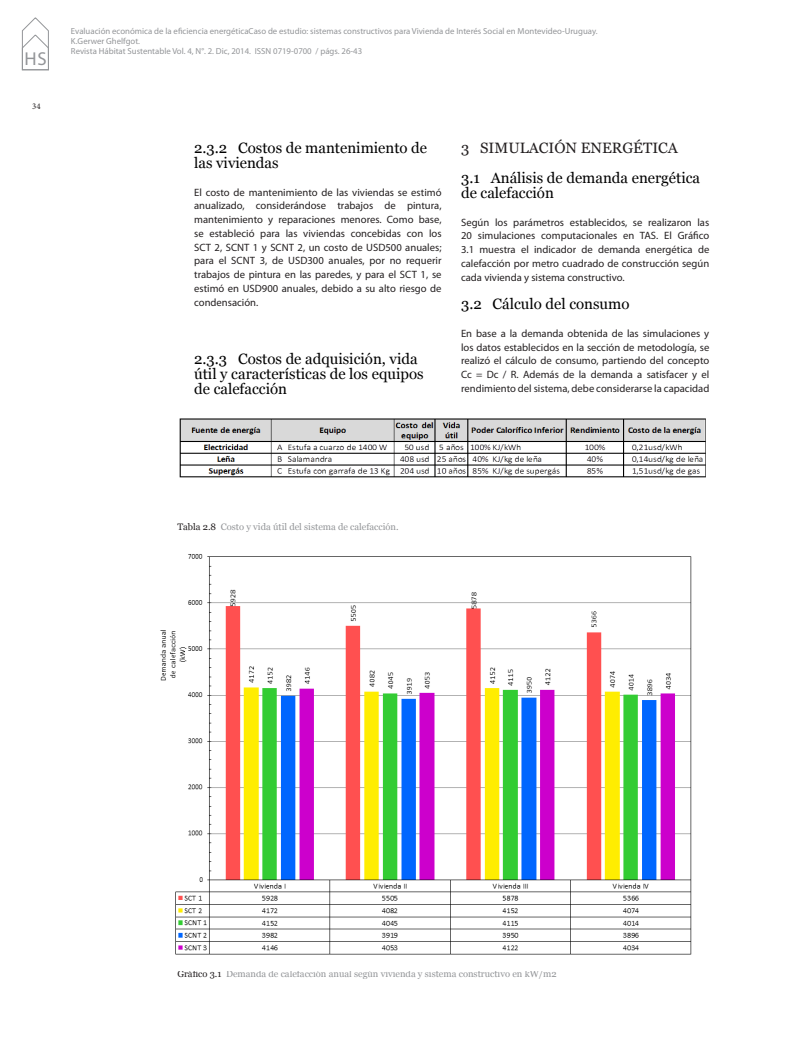
<style>
.page{position:relative;width:798px;height:1063px;background:#fff}
.page>*{position:absolute;margin:0;border:0;box-sizing:border-box;transform-origin:0 0}
.t1{font:18.75px "Myriad Pro";color:#939598}
.SUBSUBTITULO{font:15px/15px "Georgia";color:#000}
.SUBTITULOS{font:15px "Georgia";color:#231f20}
.TEXTOSNEGROS{font:10.62px/13.8px "Myriad Pro";color:#231f20;text-align:justify}
.PIEDEPAGINA{font:9.38px "Georgia";color:#939598}
.t2{font:8.75px/10px "Myriad Pro";color:#939598}
.t3{font:8.75px "Minion Pro";color:#231f20}
.s1{color:#231f20}
</style>
<div class="page">
<svg style="left:22px;top:17px;width:27px;height:53px"></svg>
<img style="left:179px;top:418px;width:527px;height:60px">
<img style="left:160px;top:554px;width:532px;height:401px">
<h1 class="t1" style="left:25px;top:47px;width:24px">HS</h1>
<p class="t3" style="left:32px;top:101px;width:10px">34</p>
<p class="t2" style="left:71px;top:26px;width:528px">Evaluación económica de la eficiencia energéticaCaso de estudio: sistemas constructivos para Vivienda de Interés Social en Montevideo-Uruguay.<br>K.Gerwer Ghelfgot.<br>Revista Hábitat Sustentable Vol. 4, N°. 2. Dic, 2014. ISSN 0719-0700 / págs. 26-43</p>
<p class="SUBSUBTITULO" style="left:194px;top:141px;width:234px">2.3.2 Costos de mantenimiento de las viviendas</p>
<p class="TEXTOSNEGROS" style="left:194px;top:185px;width:249px">El costo de mantenimiento de las viviendas se estimó anualizado, considerándose trabajos de pintura, mantenimiento y reparaciones menores. Como base, se estableció para las viviendas concebidas con los SCT 2, SCNT 1 y SCNT 2, un costo de USD500 anuales; para el SCNT 3, de USD300 anuales, por no requerir trabajos de pintura en las paredes, y para el SCT 1, se estimó en USD900 anuales, debido a su alto riesgo de condensación.</p>
<p class="SUBSUBTITULO" style="left:194px;top:352px;width:231px">2.3.3 Costos de adquisición, vida útil y características de los equipos de calefacción</p>
<p class="SUBTITULOS" style="left:461px;top:139px;width:218px">3 SIMULACIÓN ENERGÉTICA</p>
<p class="SUBSUBTITULO" style="left:461px;top:171px;width:240px">3.1 Análisis de demanda energética de calefacción</p>
<p class="TEXTOSNEGROS" style="left:461px;top:215px;width:250px">Según los parámetros establecidos, se realizaron las 20 simulaciones computacionales en TAS. El Gráfico 3.1 muestra el indicador de demanda energética de calefacción por metro cuadrado de construcción según cada vivienda y sistema constructivo.</p>
<p class="SUBSUBTITULO" style="left:461px;top:297px;width:170px">3.2 Cálculo del consumo</p>
<p class="TEXTOSNEGROS" style="left:461px;top:326px;width:250px">En base a la demanda obtenida de las simulaciones y los datos establecidos en la sección de metodología, se realizó el cálculo de consumo, partiendo del concepto Cc = Dc / R. Además de la demanda a satisfacer y el rendimiento del sistema, debe considerarse la capacidad</p>
<p class="PIEDEPAGINA" style="left:177px;top:521px;width:223px"><span class="s1">Tabla 2.8</span> Costo y vida útil del sistema de calefacción.</p>
<p class="PIEDEPAGINA" style="left:177px;top:968px;width:381px"><span class="s1">Gráfico 3.1</span> Demanda de calefacción anual según vivienda y sistema constructivo en kW/m2</p>
</div>
